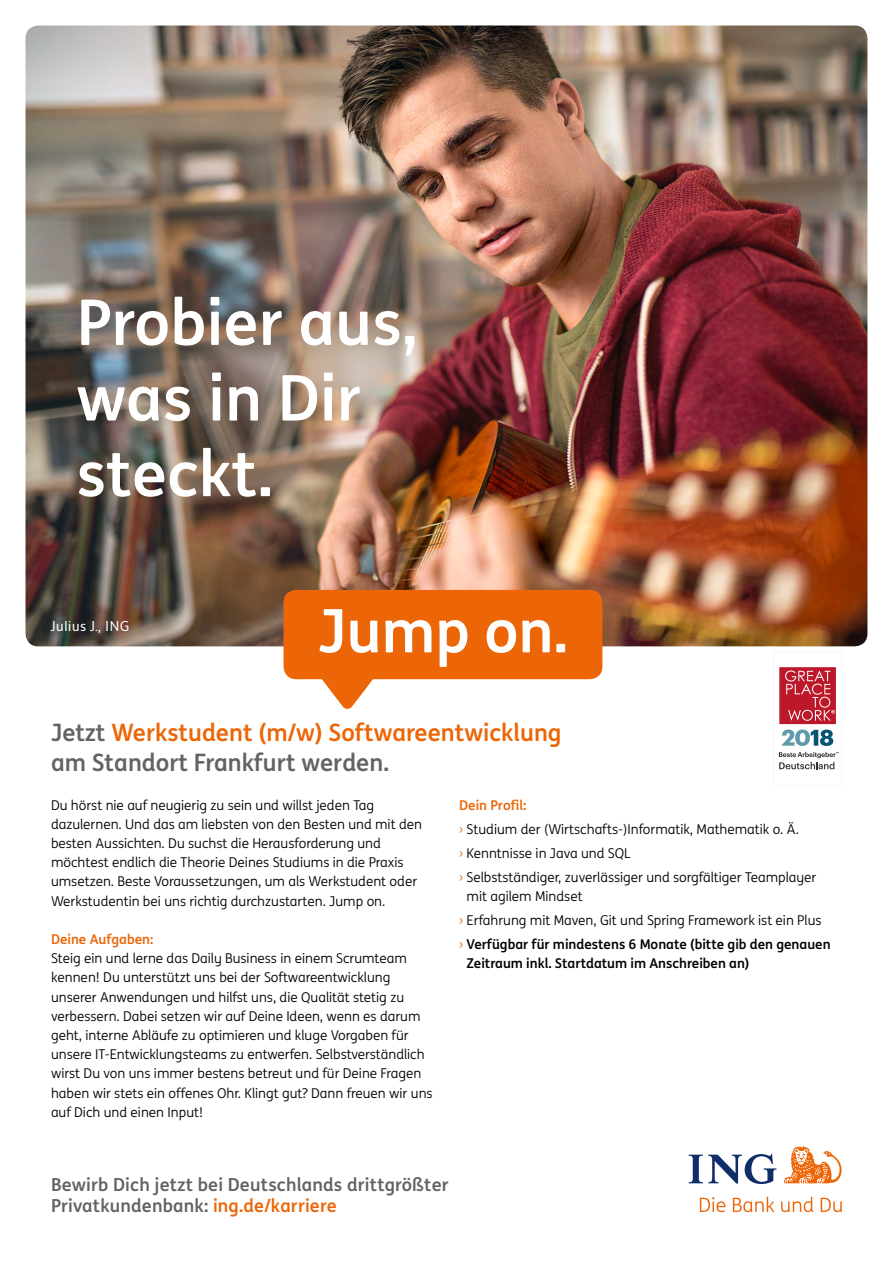
<style>
.page{position:relative;width:893px;height:1263px;background:#fff}
.page>*{position:absolute;margin:0;border:0;box-sizing:border-box;transform-origin:0 0}
.t1{font:700 63px/75.6px "ING Me";letter-spacing:.005em;color:#fff}
.t2{font:700 60px "ING Me";color:#fff}
.t3{font:700 24px/30px "ING Me";color:#ec6608}
.t4{font:700 18px/21px "ING Me";letter-spacing:.01em;color:#646363}
.t5{font:14.25px "Di Ba II";letter-spacing:.01em;color:#fff}
.t6{font:13.5px/19.2px "ING Me";color:#000}
.t7{font:700 13.5px "ING Me";color:#000}
.t8{font:700 13.5px "ING Me";color:#ec6608}
.s1{color:#646363}
.s2{font-weight:700;color:#ec6608}
.s3{color:#ec6608}
.s4{font-weight:700}
</style>
<div class="page">
<img style="left:26px;top:26px;width:841px;height:620px">
<div style="left:283px;top:590px;width:319px;height:89px;background:#ec6608;border-radius:13px"></div>
<svg style="left:322px;top:679px;width:51px;height:30px"></svg>
<svg style="left:778px;top:652px;width:64px;height:118px"></svg>
<svg style="left:689px;top:1154px;width:87px;height:30px"></svg>
<svg style="left:784px;top:1146px;width:58px;height:37px"></svg>
<svg style="left:700px;top:1197px;width:25px;height:15px"></svg>
<svg style="left:733px;top:1197px;width:41px;height:15px"></svg>
<svg style="left:781px;top:1197px;width:32px;height:15px"></svg>
<svg style="left:821px;top:1198px;width:21px;height:14px"></svg>
<h1 class="t1" style="left:77px;top:281px;width:342px">Probier aus, was in Dir steckt.</h1>
<p class="t5" style="left:51px;top:618px;width:80px">Julius J., ING</p>
<h2 class="t2" style="left:318px;top:582px;width:251px">Jump on.</h2>
<h3 class="t3" style="left:51px;top:716px;width:512px"><span class="s1">Jetzt</span> Werkstudent (m/w) Softwareentwicklung <span class="s1">am Standort Frankfurt werden.</span></h3>
<p class="t6" style="left:51px;top:794px;width:372px">Du hörst nie auf neugierig zu sein und willst jeden Tag dazulernen. Und das am liebsten von den Besten und mit den besten Aussichten. Du suchst die Herausforderung und möchtest endlich die Theorie Deines Studiums in die Praxis umsetzen. Beste Voraussetzungen, um als Werkstudent oder Werkstudentin bei uns richtig durchzustarten. Jump on.</p>
<p class="t8" style="left:51px;top:928px;width:104px">Deine Aufgaben:</p>
<p class="t6" style="left:51px;top:948px;width:383px">Steig ein und lerne das Daily Business in einem Scrumteam kennen! Du unterstützt uns bei der Softwareentwicklung unserer Anwendungen und hilfst uns, die Qualität stetig zu verbessern. Dabei setzen wir auf Deine Ideen, wenn es darum geht, interne Abläufe zu optimieren und kluge Vorgaben für unsere IT-Entwicklungsteams zu entwerfen. Selbstverständlich wirst Du von uns immer bestens betreut und für Deine Fragen haben wir stets ein offenes Ohr. Klingt gut? Dann freuen wir uns auf Dich und einen Input!</p>
<p class="t6" style="left:459px;top:792px;width:359px;line-height:24px"><span class="s2">Dein Profil:<br></span><span class="s3">›</span> Studium der (Wirtschafts-)Informatik, Mathematik o. Ä.<br><span class="s3">›</span> Kenntnisse in Java und SQL<br><span class="s3">›</span> Selbstständiger, zuverlässiger und sorgfältiger Teamplayer</p>
<p class="t6" style="left:459px;top:883px;width:373px;line-height:24px;text-indent:7px">mit agilem Mindset<br><span class="s3">›</span> Erfahrung mit Maven, Git und Spring Framework ist ein Plus<br><span class="s3">›</span> <span class="s4">Verfügbar für mindestens 6 Monate (bitte gib den genauen</span></p>
<p class="t7" style="left:467px;top:952px;width:284px">Zeitraum inkl. Startdatum im Anschreiben an)</p>
<h3 class="t4" style="left:51px;top:1173px;width:399px">Bewirb Dich jetzt bei Deutschlands drittgrößter<br>Privatkundenbank: <span class="s3">ing.de/karriere</span></h3>
</div>
